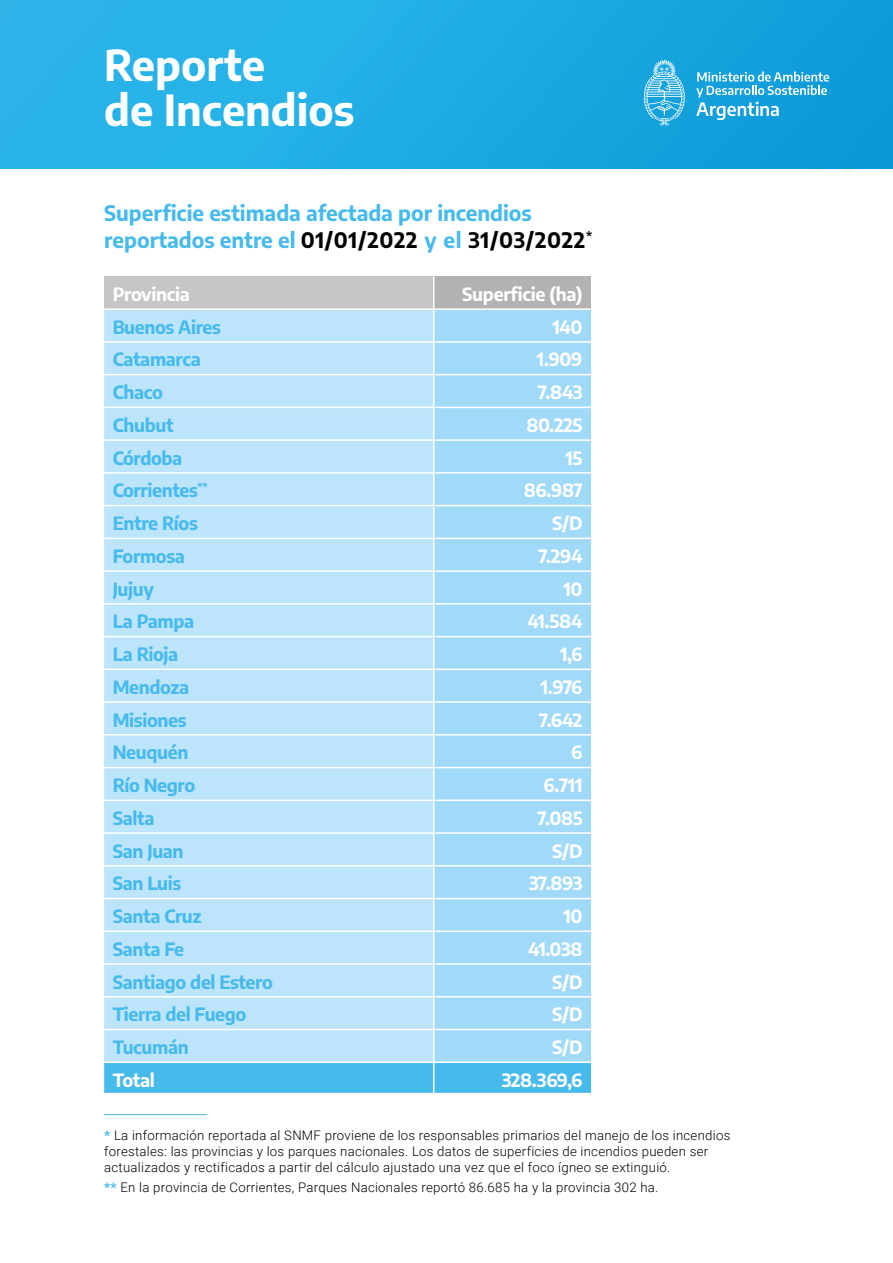
<style>
.page{position:relative;width:893px;height:1263px;background:#fff}
.page>*{position:absolute;margin:0;border:0;box-sizing:border-box;transform-origin:0 0}
.t1{font:700 42px/44.4px "Encode Sans";color:#fff}
.t2{font:700 21px/27.8px "Encode Sans";letter-spacing:-.005em;color:#47baec}
.t3{font:700 18px "Encode Sans";letter-spacing:-.02em;color:#47baec}
.t4{font:700 18px "Encode Sans";letter-spacing:-.02em;color:#fff}
.t5{font:300 13.2px/15.9px "Roboto";letter-spacing:.02em;color:#000}
.s1{color:#000}
.s2{font-weight:900;color:#47baec}
.s3{font-size:13.05px}
</style>
<div class="page">
<div style="left:0;top:0;width:893px;height:169px;background:linear-gradient(to right,#2fb9ec,#0e9bd8)"></div>
<svg style="left:696px;top:72px;width:133px;height:48px;background:#45b2e1"></svg>
<svg style="left:644px;top:60px;width:41px;height:66px;background:#50b9e5"></svg>
<div style="left:104px;top:276px;width:330px;height:33px;background:#c6c6c6"></div>
<div style="left:434px;top:276px;width:157px;height:33px;background:#b3b2b2"></div>
<div style="left:104px;top:310px;width:329px;height:751px;background:#bce4fa"></div>
<div style="left:434px;top:310px;width:157px;height:751px;background:#a1daf8"></div>
<div style="left:104px;top:1063px;width:487px;height:30px;background:#47baec"></div>
<hr style="left:433px;top:276px;width:1px;height:32px;background:#fff">
<hr style="left:433px;top:308px;width:158px;height:2px;background:#fff">
<hr style="left:434px;top:341px;width:157px;height:2px;background:#fff">
<hr style="left:434px;top:374px;width:157px;height:1px;background:#fff">
<hr style="left:434px;top:407px;width:157px;height:1px;background:#fff">
<hr style="left:434px;top:439px;width:157px;height:2px;background:#fff">
<hr style="left:434px;top:472px;width:157px;height:2px;background:#fff">
<hr style="left:434px;top:505px;width:157px;height:1px;background:#fff">
<hr style="left:434px;top:538px;width:157px;height:1px;background:#fff">
<hr style="left:434px;top:570px;width:157px;height:2px;background:#fff">
<hr style="left:434px;top:603px;width:157px;height:2px;background:#fff">
<hr style="left:434px;top:636px;width:157px;height:1px;background:#fff">
<hr style="left:434px;top:669px;width:157px;height:1px;background:#fff">
<hr style="left:434px;top:701px;width:157px;height:2px;background:#fff">
<hr style="left:434px;top:734px;width:157px;height:1px;background:#fff">
<hr style="left:434px;top:767px;width:157px;height:1px;background:#fff">
<hr style="left:434px;top:799px;width:157px;height:2px;background:#fff">
<hr style="left:434px;top:832px;width:157px;height:2px;background:#fff">
<hr style="left:434px;top:865px;width:157px;height:1px;background:#fff">
<hr style="left:434px;top:898px;width:157px;height:1px;background:#fff">
<hr style="left:434px;top:930px;width:157px;height:2px;background:#fff">
<hr style="left:434px;top:963px;width:157px;height:2px;background:#fff">
<hr style="left:434px;top:996px;width:157px;height:1px;background:#fff">
<hr style="left:434px;top:1029px;width:157px;height:1px;background:#fff">
<hr style="left:433px;top:1063px;width:1px;height:30px;background:#fff">
<hr style="left:104px;top:308px;width:330px;height:2px;background:#fff">
<hr style="left:104px;top:341px;width:330px;height:2px;background:#fff">
<hr style="left:104px;top:374px;width:330px;height:1px;background:#fff">
<hr style="left:104px;top:407px;width:330px;height:1px;background:#fff">
<hr style="left:104px;top:439px;width:330px;height:2px;background:#fff">
<hr style="left:104px;top:472px;width:330px;height:2px;background:#fff">
<hr style="left:104px;top:505px;width:330px;height:1px;background:#fff">
<hr style="left:104px;top:538px;width:330px;height:1px;background:#fff">
<hr style="left:104px;top:570px;width:330px;height:2px;background:#fff">
<hr style="left:104px;top:603px;width:330px;height:2px;background:#fff">
<hr style="left:104px;top:636px;width:330px;height:1px;background:#fff">
<hr style="left:104px;top:669px;width:330px;height:1px;background:#fff">
<hr style="left:104px;top:701px;width:330px;height:2px;background:#fff">
<hr style="left:104px;top:734px;width:330px;height:1px;background:#fff">
<hr style="left:104px;top:767px;width:330px;height:1px;background:#fff">
<hr style="left:104px;top:799px;width:330px;height:2px;background:#fff">
<hr style="left:104px;top:832px;width:330px;height:2px;background:#fff">
<hr style="left:104px;top:865px;width:330px;height:1px;background:#fff">
<hr style="left:104px;top:898px;width:330px;height:1px;background:#fff">
<hr style="left:104px;top:930px;width:330px;height:2px;background:#fff">
<hr style="left:104px;top:963px;width:330px;height:2px;background:#fff">
<hr style="left:104px;top:996px;width:330px;height:1px;background:#fff">
<hr style="left:104px;top:1029px;width:330px;height:1px;background:#fff">
<hr style="left:104px;top:1114px;width:103px;height:1px;background:#47baec">
<h1 class="t1" style="left:104px;top:41px;width:252px">Reporte<br>de Incendios</h1>
<h2 class="t2" style="left:104px;top:197px;width:490px">Superficie estimada afectada por incendios reportados entre el <span class="s1">01/01/2022</span> y el <span class="s1">31/03/2022</span><sup>*</sup></h2>
<h3 class="t4" style="left:113px;top:281px;width:79px">Provincia</h3>
<h3 class="t4" style="left:462px;top:281px;width:122px">Superficie (ha)</h3>
<h3 class="t3" style="left:113px;top:313px;width:110px">Buenos Aires</h3>
<h3 class="t4" style="left:552px;top:313px;width:32px">140</h3>
<h3 class="t3" style="left:113px;top:346px;width:90px">Catamarca</h3>
<h3 class="t4" style="left:537px;top:346px;width:47px">1.909</h3>
<h3 class="t3" style="left:113px;top:379px;width:52px">Chaco</h3>
<h3 class="t4" style="left:538px;top:379px;width:46px">7.843</h3>
<h3 class="t3" style="left:113px;top:412px;width:63px">Chubut</h3>
<h3 class="t4" style="left:526px;top:412px;width:58px">80.225</h3>
<h3 class="t3" style="left:113px;top:444px;width:71px">Córdoba</h3>
<h3 class="t4" style="left:565px;top:444px;width:19px">15</h3>
<h3 class="t3" style="left:113px;top:477px;width:97px">Corrientes<sup>**</sup></h3>
<h3 class="t4" style="left:524px;top:477px;width:60px">86.987</h3>
<h3 class="t3" style="left:113px;top:510px;width:87px">Entre Ríos</h3>
<h3 class="t4" style="left:552px;top:510px;width:32px">S/D</h3>
<h3 class="t3" style="left:113px;top:543px;width:74px">Formosa</h3>
<h3 class="t4" style="left:538px;top:543px;width:46px">7.294</h3>
<h3 class="t3" style="left:113px;top:575px;width:43px">Jujuy</h3>
<h3 class="t4" style="left:563px;top:575px;width:21px">10</h3>
<h3 class="t3" style="left:113px;top:608px;width:83px">La Pampa</h3>
<h3 class="t4" style="left:527px;top:608px;width:57px">41.584</h3>
<h3 class="t3" style="left:113px;top:641px;width:67px">La Rioja</h3>
<h3 class="t4" style="left:560px;top:641px;width:24px">1,6</h3>
<h3 class="t3" style="left:113px;top:674px;width:78px">Mendoza</h3>
<h3 class="t4" style="left:541px;top:674px;width:43px">1.976</h3>
<h3 class="t3" style="left:113px;top:706px;width:75px">Misiones</h3>
<h3 class="t4" style="left:539px;top:706px;width:45px">7.642</h3>
<h3 class="t3" style="left:113px;top:739px;width:77px">Neuquén</h3>
<h3 class="t4" style="left:571px;top:739px;width:13px">6</h3>
<h3 class="t3" style="left:113px;top:772px;width:84px">Río Negro</h3>
<h3 class="t4" style="left:544px;top:772px;width:40px">6.711</h3>
<h3 class="t3" style="left:113px;top:805px;width:43px">Salta</h3>
<h3 class="t4" style="left:538px;top:805px;width:46px">7.085</h3>
<h3 class="t3" style="left:113px;top:837px;width:72px">San Juan</h3>
<h3 class="t4" style="left:552px;top:837px;width:32px">S/D</h3>
<h3 class="t3" style="left:113px;top:870px;width:70px">San Luis</h3>
<h3 class="t4" style="left:529px;top:870px;width:55px">37.893</h3>
<h3 class="t3" style="left:113px;top:903px;width:90px">Santa Cruz</h3>
<h3 class="t4" style="left:563px;top:903px;width:21px">10</h3>
<h3 class="t3" style="left:113px;top:936px;width:73px">Santa Fe</h3>
<h3 class="t4" style="left:528px;top:936px;width:56px">41.038</h3>
<h3 class="t3" style="left:113px;top:968px;width:162px">Santiago del Estero</h3>
<h3 class="t4" style="left:552px;top:968px;width:32px">S/D</h3>
<h3 class="t3" style="left:113px;top:1001px;width:135px">Tierra del Fuego</h3>
<h3 class="t4" style="left:552px;top:1001px;width:32px">S/D</h3>
<h3 class="t3" style="left:113px;top:1034px;width:78px">Tucumán</h3>
<h3 class="t4" style="left:552px;top:1034px;width:32px">S/D</h3>
<h3 class="t4" style="left:113px;top:1067px;width:44px">Total</h3>
<h3 class="t4" style="left:502px;top:1067px;width:82px">328.369,6</h3>
<p class="t5" style="left:104px;top:1127px;width:628px"><span class="s2">*</span> La información reportada al SNMF proviene de los responsables primarios del manejo de los incendios forestales: las provincias y los parques nacionales. Los datos de superficies de incendios pueden ser actualizados y rectificados a partir del cálculo ajustado una vez que el foco ígneo se extinguió<span class="s3">.</span></p>
<p class="t5" style="left:104px;top:1179px;width:556px"><span class="s2">**</span> En la provincia de Corrientes, Parques Nacionales reportó 86.685 ha y la provincia 302 ha.</p>
</div>
